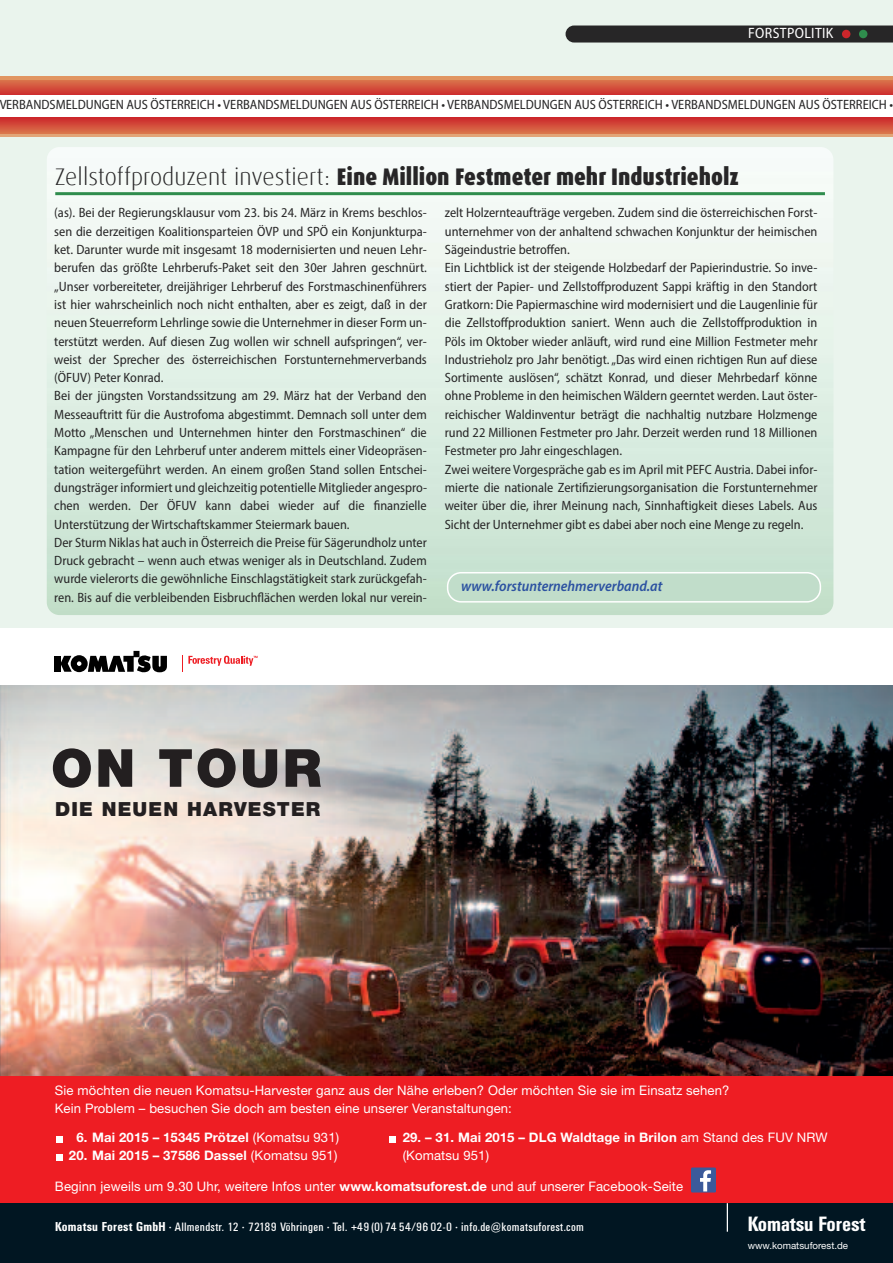
<style>
.page{position:relative;width:893px;height:1263px;background:#fff}
.page>*{position:absolute;margin:0;border:0;box-sizing:border-box;transform-origin:0 0}
.t1{font:900 52.5px "Helvetica Neue LT Std";letter-spacing:.05em;color:#231f20}
.t2{font:900 condensed 24px "Dax OT";color:#272627}
.t3{font:700 20.4px "Univers Condensed BQ";letter-spacing:-.005em;color:#fff}
.t4{font:900 19.5px "Helvetica Neue LT Std";letter-spacing:.06em;color:#231f20}
.t5{font:italic 600 semi-condensed 15px "Myriad Pro";color:#2c52a1}
.t6{font:semi-condensed 15px "Myriad Pro";letter-spacing:.025em;color:#fff}
.t7{font:semi-condensed 13.5px/18.3px "Myriad Pro";color:#272627}
.t8{font:13.2px/18px "Helvetica Neue LT Std";letter-spacing:.01em;color:#fff}
.t9{font:700 13.2px/18px "Helvetica Neue LT Std";letter-spacing:.01em;color:#fff}
.t10{font:12px "Univers Condensed BQ";letter-spacing:.02em;color:#fff}
.t11{font:9.75px "Helvetica Neue LT Std";color:#fff}
.s1{font-family:"Dax Offc";font-weight:300;font-stretch:normal}
.s2{font-weight:400}
.s3{font-weight:700}
.s4{font-weight:700;font-size:12.75px}
</style>
<div class="page">
<div style="left:0;top:0;width:893px;height:627px;background:#eaf4ed"></div>
<img style="left:47px;top:147px;width:786px;height:468px">
<hr style="left:55px;top:192px;width:770px;height:3px;background:#2f8d4d">
<img style="left:0;top:77px;width:893px;height:18px">
<div style="left:0;top:95px;width:893px;height:21px;background:#fff"></div>
<img style="left:0;top:117px;width:893px;height:19px">
<svg style="left:566px;top:26px;width:327px;height:17px;background:#2d2c2d"></svg>
<div style="left:842px;top:30px;width:8px;height:8px;background:#cc262b;border-radius:50%"></div>
<div style="left:859px;top:30px;width:8px;height:8px;background:#2f8d4d;border-radius:50%"></div>
<svg style="left:447px;top:572px;width:374px;height:31px;background:#c7e0cf"></svg>
<img style="left:0;top:686px;width:893px;height:390px">
<div style="left:0;top:1076px;width:893px;height:127px;background:#ee1d23"></div>
<div style="left:0;top:1203px;width:893px;height:60px;background:#011622"></div>
<svg style="left:727px;top:1203px;width:1px;height:29px"></svg>
<div style="left:54px;top:656px;width:7px;height:16px;background:#000"></div>
<svg style="left:61px;top:651px;width:106px;height:22px"></svg>
<svg style="left:182px;top:656px;width:76px;height:16px"></svg>
<div style="left:691px;top:1167px;width:25px;height:25px;background:#3b5a9a"></div>
<svg style="left:700px;top:1170px;width:11px;height:21px"></svg>
<svg style="left:56px;top:1136px;width:6px;height:6px"></svg>
<svg style="left:56px;top:1154px;width:6px;height:6px"></svg>
<svg style="left:389px;top:1136px;width:6px;height:6px"></svg>
<p class="t6" style="left:748px;top:28px;width:87px">FORSTPOLITIK</p>
<p class="t7" style="left:-1px;top:96px;width:895px">VERBANDSMELDUNGEN AUS ÖSTERREICH • VERBANDSMELDUNGEN AUS ÖSTERREICH • VERBANDSMELDUNGEN AUS ÖSTERREICH • VERBANDSMELDUNGEN AUS ÖSTERREICH •</p>
<h2 class="t2" style="left:55px;top:166px;width:685px"><span class="s1">Zellstoffproduzent investiert:</span> Eine Million Festmeter mehr Industrieholz</h2>
<p class="t7" style="left:54px;top:205px;width:374px">(as). Bei der Regierungsklausur vom 23. bis 24. März in Krems beschlos&shy;sen die derzeitigen Koalitionsparteien ÖVP und SPÖ ein Konjunkturpa&shy;ket. Darunter wurde mit insgesamt 18 modernisierten und neuen Lehr&shy;berufen das größte Lehrberufs-Paket seit den 30er Jahren geschnürt. „Unser vorbereiteter, dreijähriger Lehrberuf des Forstmaschinenführers ist hier wahrscheinlich noch nicht enthalten, aber es zeigt, daß in der neuen Steuerreform Lehrlinge sowie die Unternehmer in dieser Form un&shy;terstützt werden. Auf diesen Zug wollen wir schnell aufspringen“, ver&shy;weist der Sprecher des österreichischen Forstunternehmerverbands (ÖFUV) Peter Konrad.<br>Bei der jüngsten Vorstandssitzung am 29. März hat der Verband den Messeauftritt für die Austrofoma abgestimmt. Demnach soll unter dem Motto „Menschen und Unternehmen hinter den Forstmaschinen“ die Kampagne für den Lehrberuf unter anderem mittels einer Videopräsen&shy;tation weitergeführt werden. An einem großen Stand sollen Entschei&shy;dungsträger informiert und gleichzeitig potentielle Mitglieder angespro&shy;chen werden. Der ÖFUV kann dabei wieder auf die finanzielle Unterstützung der Wirtschaftskammer Steiermark bauen.<br>Der Sturm Niklas hat auch in Österreich die Preise für Sägerundholz unter Druck gebracht – wenn auch etwas weniger als in Deutschland. Zudem wurde vielerorts die gewöhnliche Einschlagstätigkeit stark zurückgefah&shy;ren. Bis auf die verbleibenden Eisbruchflächen werden lokal nur verein-</p>
<p class="t7" style="left:445px;top:205px;width:374px">zelt Holzernteaufträge vergeben. Zudem sind die österreichischen Forst&shy;unternehmer von der anhaltend schwachen Konjunktur der heimischen Sägeindustrie betroffen.<br>Ein Lichtblick ist der steigende Holzbedarf der Papierindustrie. So inve&shy;stiert der Papier- und Zellstoffproduzent Sappi kräftig in den Standort Gratkorn: Die Papiermaschine wird modernisiert und die Laugenlinie für die Zellstoffproduktion saniert. Wenn auch die Zellstoffproduktion in Pöls im Oktober wieder anläuft, wird rund eine Million Festmeter mehr Industrieholz pro Jahr benötigt.„Das wird einen richtigen Run auf diese Sortimente auslösen“, schätzt Konrad, und dieser Mehrbedarf könne ohne Probleme in den heimischen Wäldern geerntet werden. Laut öster&shy;reichischer Waldinventur beträgt die nachhaltig nutzbare Holzmenge rund 22 Millionen Festmeter pro Jahr. Derzeit werden rund 18 Millionen Festmeter pro Jahr eingeschlagen.<br>Zwei weitere Vorgespräche gab es im April mit PEFC Austria. Dabei infor&shy;mierte die nationale Zertifizierungsorganisation die Forstunternehmer weiter über die, ihrer Meinung nach, Sinnhaftigkeit dieses Labels. Aus Sicht der Unternehmer gibt es dabei aber noch eine Menge zu regeln.</p>
<p class="t5" style="left:461px;top:580px;width:203px">www.forstunternehmerverband.at</p>
<h1 class="t1" style="left:51px;top:749px;width:272px">ON TOUR</h1>
<h3 class="t4" style="left:55px;top:802px;width:267px">DIE NEUEN HARVESTER</h3>
<p class="t8" style="left:55px;top:1082px;width:676px">Sie möchten die neuen Komatsu-Harvester ganz aus der Nähe erleben? Oder möchten Sie sie im Einsatz sehen?<br>Kein Problem – besuchen Sie doch am besten eine unserer Veranstaltungen:</p>
<p class="t9" style="left:76px;top:1130px;width:264px">6. Mai 2015 – 15345 Prötzel <span class="s2">(Komatsu 931)</span></p>
<p class="t9" style="left:69px;top:1148px;width:270px">20. Mai 2015 – 37586 Dassel <span class="s2">(Komatsu 951)</span></p>
<p class="t9" style="left:403px;top:1130px;width:426px">29. – 31. Mai 2015 – DLG Waldtage in Brilon <span class="s2">am Stand des FUV NRW (Komatsu 951)</span></p>
<p class="t8" style="left:55px;top:1179px;width:630px">Beginn jeweils um 9.30 Uhr, weitere Infos unter <span class="s3">www.komatsuforest.de</span> und auf unserer Facebook-Seite</p>
<p class="t10" style="left:55px;top:1220px;width:530px"><span class="s4">Komatsu Forest GmbH</span> · Allmendstr. 12 · 72189 Vöhringen · Tel. +49 (0) 74 54/96 02-0 · info.de@komatsuforest.com</p>
<h3 class="t3" style="left:748px;top:1213px;width:119px">Komatsu Forest</h3>
<p class="t11" style="left:748px;top:1241px;width:102px">www.komatsuforest.de</p>
</div>
